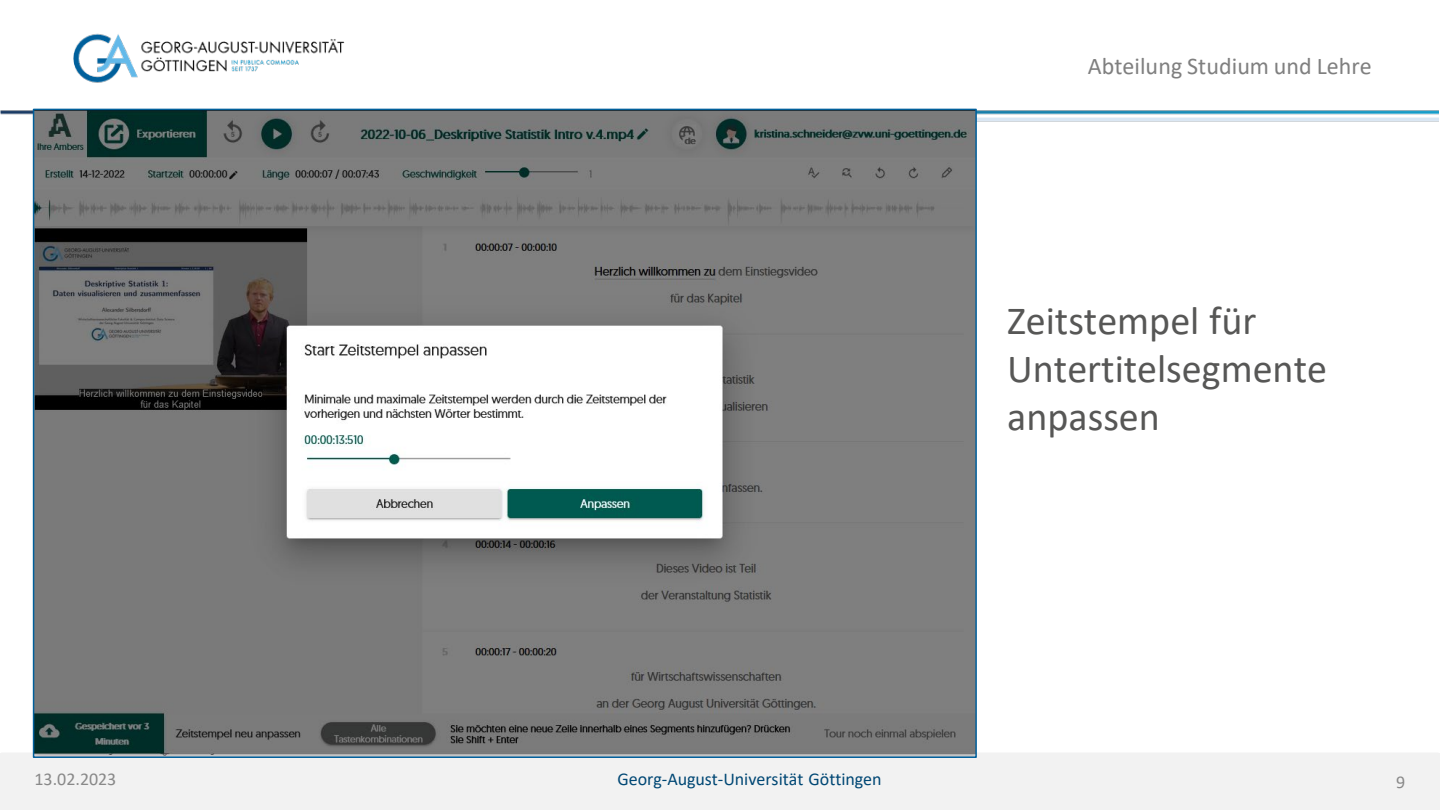
<style>
.page{position:relative;width:1440px;height:810px;background:#fff}
.page>*{position:absolute;margin:0;border:0;box-sizing:border-box;transform-origin:0 0}
.t1{font:40px/48px "Calibri";color:#575756}
.t2{font:24px "Calibri";letter-spacing:.005em;color:#7f7f7f}
.t3{font:18px "Calibri";color:#004774}
.t4{font:18px "Calibri";color:#898989}
</style>
<div class="page">
<img style="left:0;top:33px;width:1438px;height:720px">
<div style="left:0;top:753px;width:1440px;height:57px;background:#f2f2f2"></div>
<img style="left:36px;top:112px;width:938px;height:643px">
<p class="t2" style="left:1088px;top:49px;width:286px">Abteilung Studium und Lehre</p>
<p class="t1" style="left:1007px;top:295px;width:321px">Zeitstempel für<br>Untertitelsegmente anpassen</p>
<p class="t4" style="left:34px;top:766px;width:83px">13.02.2023</p>
<p class="t3" style="left:618px;top:766px;width:266px">Georg-August-Universität Göttingen</p>
<p class="t4" style="left:1396px;top:769px;width:11px">9</p>
</div>
